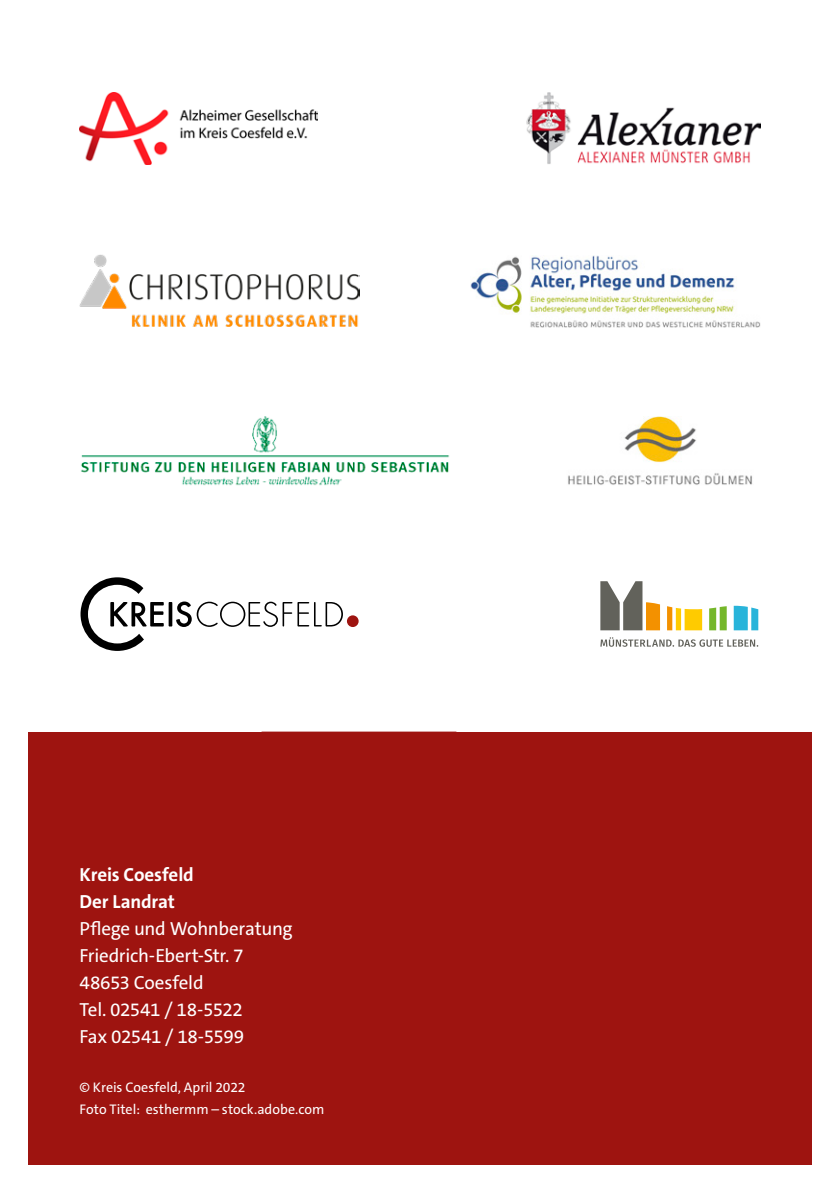
<style>
.page{position:relative;width:840px;height:1191px;background:#fff}
.page>*{position:absolute;margin:0;border:0;box-sizing:border-box;transform-origin:0 0}
.t1{font:19px/27px "The Sans C5";letter-spacing:-.015em;color:#fff}
.t2{font:700 19px/27px "The Sans C5";letter-spacing:-.005em;color:#fff}
.t3{font:14px/22px "The Sans C5";color:#fff}
</style>
<div class="page">
<div style="left:28px;top:732px;width:783px;height:432px;background:#9e1410"></div>
<img style="left:470px;top:255px;width:290px;height:72px">
<img style="left:79px;top:92px;width:239px;height:73px">
<img style="left:79px;top:254px;width:280px;height:73px">
<img style="left:568px;top:416px;width:185px;height:69px">
<img style="left:526px;top:92px;width:234px;height:72px">
<img style="left:81px;top:416px;width:368px;height:70px">
<svg style="left:80px;top:577px;width:263px;height:74px"></svg>
<div style="left:347px;top:615px;width:11px;height:12px;background:#9e1410;border-radius:50%"></div>
<svg style="left:709px;top:606px;width:17px;height:24px"></svg>
<svg style="left:733px;top:605px;width:24px;height:25px"></svg>
<svg style="left:600px;top:581px;width:101px;height:49px"></svg>
<svg style="left:600px;top:637px;width:157px;height:10px"></svg>
<p class="t2" style="left:79px;top:861px;width:116px">Kreis Coesfeld<br>Der Landrat</p>
<p class="t1" style="left:79px;top:915px;width:215px">Pflege und Wohnberatung<br>Friedrich-Ebert-Str. 7<br>48653 Coesfeld<br>Tel. 02541 / 18-5522<br>Fax 02541 / 18-5599</p>
<p class="t3" style="left:79px;top:1076px;width:246px">© Kreis Coesfeld, April 2022<br>Foto Titel: esthermm – stock.adobe.com</p>
</div>
